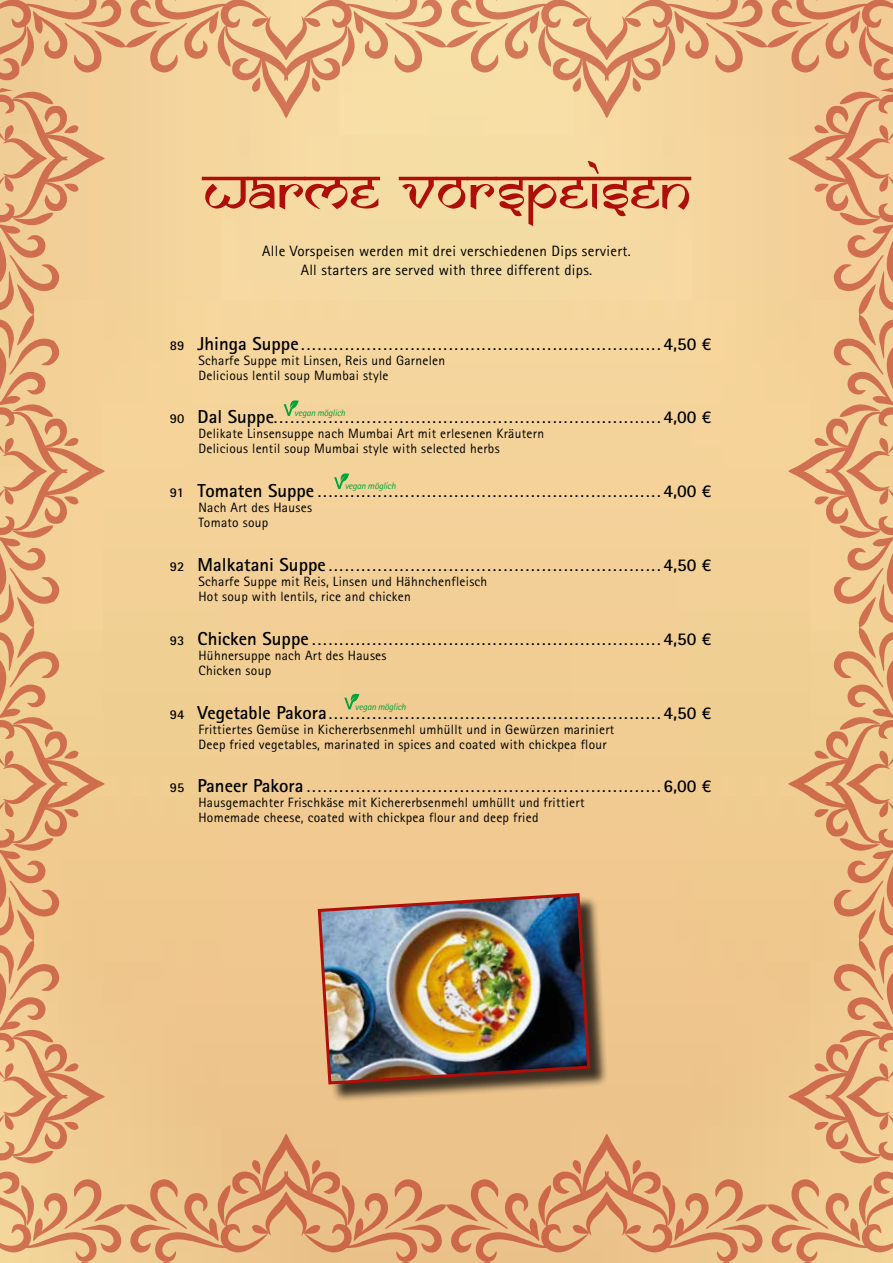
<style>
.page{position:relative;width:893px;height:1263px;background:#fff}
.page>*{position:absolute;margin:0;border:0;box-sizing:border-box;transform-origin:0 0}
.t1{font:60px "Samarkan Normal";color:#ae0f0a}
.t2{font:18px "Rotis Sans Serif";color:#000}
.t3{font:15px/19.5px "Rotis Sans Serif";letter-spacing:.02em;color:#000;text-align:center}
.t4{font:13.5px/15px "Rotis Sans Serif";letter-spacing:.02em;color:#000}
.t5{font:italic 9.45px "Rotis Sans Serif";letter-spacing:-.02em;color:#00a439}
.s1{font-weight:700;font-size:13.5px}
.s2{font-weight:700;font-size:18.75px}
.s3{font-weight:700}
</style>
<div class="page">
<img style="left:105px;top:118px;width:683px;height:1015px">
<svg style="left:0;top:0;width:893px;height:118px;background:#ecc08d"></svg>
<svg style="left:0;top:1133px;width:893px;height:130px;background:#e6b37f"></svg>
<svg style="left:0;top:87px;width:105px;height:1078px;background:#e9b984"></svg>
<svg style="left:788px;top:87px;width:105px;height:1078px;background:#eaba85"></svg>
<svg style="left:284px;top:399px;width:15px;height:17px"></svg>
<div style="left:320px;top:896px;width:288px;height:207px;background:#000;opacity:.75"></div>
<img style="left:316px;top:891px;width:276px;height:195px">
<svg style="left:334px;top:472px;width:15px;height:17px"></svg>
<svg style="left:344px;top:693px;width:15px;height:16px"></svg>
<h1 class="t1" style="left:202px;top:154px;width:490px">warme Vorspeisen</h1>
<p class="t3" style="left:262px;top:241px;width:370px">Alle Vorspeisen werden mit drei verschiedenen Dips serviert.<br>All starters are served with three different dips.</p>
<p class="t2" style="left:170px;top:333px;width:543px"><span class="s1">89</span> <span class="s2">Jhinga Suppe</span>..................................................................<span class="s3">4,50 €</span></p>
<p class="t4" style="left:198px;top:353px;width:248px">Scharfe Suppe mit Linsen, Reis und Garnelen<br>Delicious lentil soup Mumbai style</p>
<p class="t2" style="left:170px;top:407px;width:543px"><span class="s1">90</span> <span class="s2">Dal Suppe</span>.......................................................................<span class="s3">4,00 €</span></p>
<p class="t4" style="left:198px;top:426px;width:347px">Delikate Linsensuppe nach Mumbai Art mit erlesenen Kräutern<br>Delicious lentil soup Mumbai style with selected herbs</p>
<p class="t2" style="left:170px;top:480px;width:543px"><span class="s1">91</span> <span class="s2">Tomaten Suppe</span>...............................................................<span class="s3">4,00 €</span></p>
<p class="t4" style="left:198px;top:500px;width:115px">Nach Art des Hauses<br>Tomato soup</p>
<p class="t2" style="left:170px;top:554px;width:543px"><span class="s1">92</span> <span class="s2">Malkatani Suppe</span>.............................................................<span class="s3">4,50 €</span></p>
<p class="t4" style="left:198px;top:574px;width:290px">Scharfe Suppe mit Reis, Linsen und Hähnchenfleisch<br>Hot soup with lentils, rice and chicken</p>
<p class="t2" style="left:170px;top:628px;width:543px"><span class="s1">93</span> <span class="s2">Chicken Suppe</span>................................................................<span class="s3">4,50 €</span></p>
<p class="t4" style="left:198px;top:648px;width:190px">Hühnersuppe nach Art des Hauses<br>Chicken soup</p>
<p class="t2" style="left:170px;top:702px;width:543px"><span class="s1">94</span> <span class="s2">Vegetable Pakora</span>.............................................................<span class="s3">4,50 €</span></p>
<p class="t4" style="left:198px;top:721px;width:417px">Frittiertes Gemüse in Kichererbsenmehl umhüllt und in Gewürzen mariniert<br>Deep fried vegetables, marinated in spices and coated with chickpea flour</p>
<p class="t2" style="left:170px;top:776px;width:543px"><span class="s1">95</span> <span class="s2">Paneer Pakora</span>.................................................................<span class="s3">6,00 €</span></p>
<p class="t4" style="left:198px;top:795px;width:388px">Hausgemachter Frischkäse mit Kichererbsenmehl umhüllt und frittiert<br>Homemade cheese, coated with chickpea flour and deep fried</p>
<p class="t5" style="left:294px;top:407px;width:53px">vegan möglich</p>
<p class="t5" style="left:345px;top:480px;width:53px">vegan möglich</p>
<p class="t5" style="left:355px;top:701px;width:53px">vegan möglich</p>
</div>
